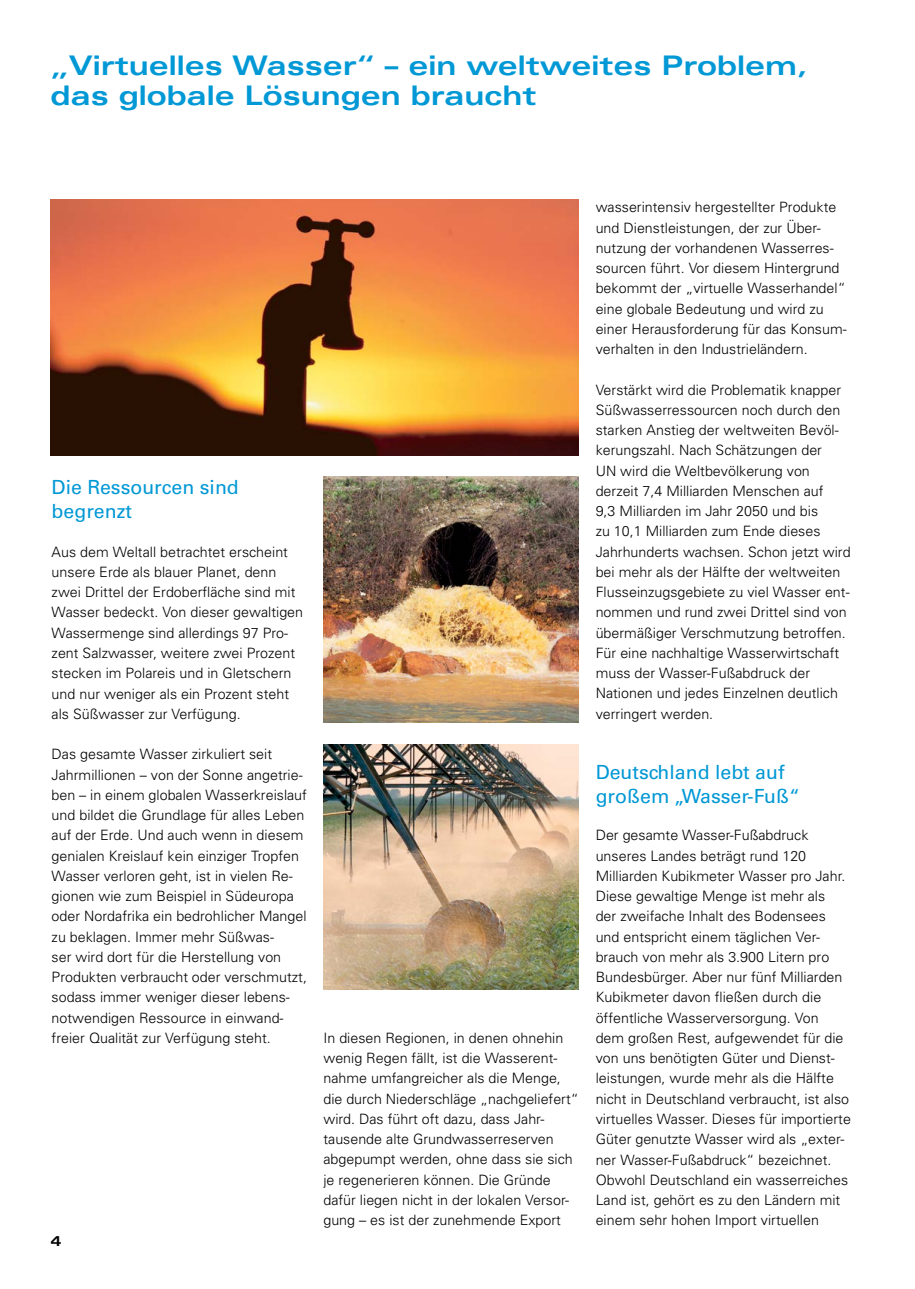
<style>
.page{position:relative;width:915px;height:1289px;background:#fff}
.page>*{position:absolute;margin:0;border:0;box-sizing:border-box;transform-origin:0 0}
.t1{font:700 expanded 27px/30px "Univers LT Std";color:#0098d5}
.t2{font:19.5px/24px "Univers LT Std";color:#0098d5}
.Fließtext{font:300 14.25px/20.2px "Univers";color:#000}
.t3{font:700 expanded 14.25px "Univers LT Std";color:#000}
</style>
<div class="page">
<img style="left:51px;top:200px;width:527px;height:255px">
<img style="left:323px;top:477px;width:255px;height:245px">
<img style="left:323px;top:744px;width:255px;height:245px">
<h1 class="t1" style="left:51px;top:50px;width:757px">„Virtuelles Wasser“ – ein weltweites Problem, das globale Lösungen braucht</h1>
<h2 class="t2" style="left:52px;top:475px;width:189px">Die Ressourcen sind begrenzt</h2>
<p class="Fließtext" style="left:52px;top:541px;width:253px">Aus dem Weltall betrachtet erscheint unsere Erde als blauer Planet, denn zwei Drittel der Erdoberfläche sind mit Wasser bedeckt. Von dieser gewaltigen Wassermenge sind allerdings 97 Pro&shy;zent Salzwasser, weitere zwei Prozent stecken im Polareis und in Gletschern und nur weniger als ein Prozent steht als Süßwasser zur Verfügung.</p>
<p class="Fließtext" style="left:52px;top:743px;width:257px">Das gesamte Wasser zirkuliert seit Jahrmillionen – von der Sonne angetrie&shy;ben – in einem globalen Wasserkreislauf und bildet die Grundlage für alles Leben auf der Erde. Und auch wenn in diesem genialen Kreislauf kein einziger Tropfen Wasser verloren geht, ist in vielen Re&shy;gionen wie zum Beispiel in Südeuropa oder Nordafrika ein bedrohlicher Mangel zu beklagen. Immer mehr Süßwas-<br>ser wird dort für die Herstellung von Produkten verbraucht oder verschmutzt, sodass immer weniger dieser lebens&shy;notwendigen Ressource in einwand&shy;freier Qualität zur Verfügung steht.</p>
<p class="t3" style="left:51px;top:1232px;width:12px">4</p>
<p class="Fließtext" style="left:323px;top:1027px;width:257px">In diesen Regionen, in denen ohnehin wenig Regen fällt, ist die Wasserent&shy;nahme umfangreicher als die Menge, die durch Niederschläge „nachgeliefert“ wird. Das führt oft dazu, dass Jahr&shy;tausende alte Grundwasserreserven abgepumpt werden, ohne dass sie sich je regenerieren können. Die Gründe dafür liegen nicht in der lokalen Versor&shy;gung – es ist der zunehmende Export</p>
<p class="Fließtext" style="left:595px;top:197px;width:252px">wasserintensiv hergestellter Produkte und Dienstleistungen, der zur Über&shy;nutzung der vorhandenen Wasserres&shy;sourcen führt. Vor diesem Hintergrund bekommt der „virtuelle Wasserhandel“ eine globale Bedeutung und wird zu einer Herausforderung für das Konsum&shy;verhalten in den Industrieländern.</p>
<p class="Fließtext" style="left:595px;top:379px;width:256px">Verstärkt wird die Problematik knapper Süßwasserressourcen noch durch den starken Anstieg der weltweiten Bevöl&shy;kerungszahl. Nach Schätzungen der<br>UN wird die Weltbevölkerung von derzeit 7,4 Milliarden Menschen auf<br>9,3 Milliarden im Jahr 2050 und bis<br>zu 10,1 Milliarden zum Ende dieses Jahrhunderts wachsen. Schon jetzt wird bei mehr als der Hälfte der weltweiten Flusseinzugsgebiete zu viel Wasser ent&shy;nommen und rund zwei Drittel sind von übermäßiger Verschmutzung betroffen.<br>Für eine nachhaltige Wasserwirtschaft muss der Wasser-Fußabdruck der Nationen und jedes Einzelnen deutlich verringert werden.</p>
<h2 class="t2" style="left:595px;top:760px;width:206px">Deutschland lebt auf großem „Wasser-Fuß“</h2>
<p class="Fließtext" style="left:595px;top:824px;width:256px">Der gesamte Wasser-Fußabdruck unseres Landes beträgt rund 120<br>Milliarden Kubikmeter Wasser pro Jahr.<br>Diese gewaltige Menge ist mehr als<br>der zweifache Inhalt des Bodensees und entspricht einem täglichen Ver&shy;brauch von mehr als 3.900 Litern pro Bundesbürger. Aber nur fünf Milliarden Kubikmeter davon fließen durch die öffentliche Wasserversorgung. Von<br>dem großen Rest, aufgewendet für die von uns benötigten Güter und Dienst&shy;leistungen, wurde mehr als die Hälfte nicht in Deutschland verbraucht, ist also virtuelles Wasser. Dieses für importierte Güter genutzte Wasser wird als „exter&shy;ner Wasser-Fußabdruck“ bezeichnet.<br>Obwohl Deutschland ein wasserreiches Land ist, gehört es zu den Ländern mit einem sehr hohen Import virtuellen</p>
</div>
